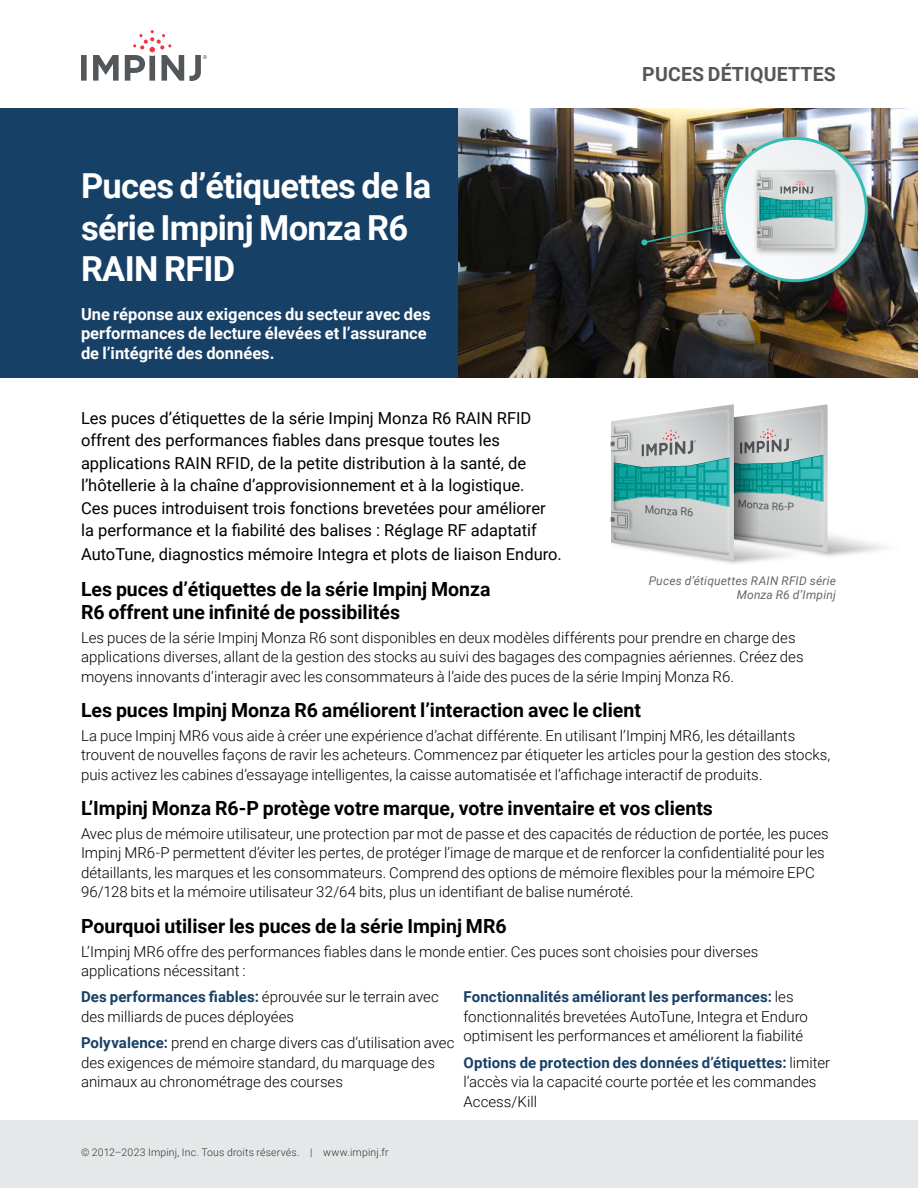
<style>
.page{position:relative;width:918px;height:1188px;background:#fff}
.page>*{position:absolute;margin:0;border:0;box-sizing:border-box;transform-origin:0 0}
.t1{font:700 34.5px/41.4px "Roboto";letter-spacing:-.02em;color:#fff}
.t2{font:700 19.5px/23.4px "Roboto";color:#000}
.t3{font:700 19.5px "Roboto";letter-spacing:.01em;color:#545759}
.t4{font:16.5px/22.5px "Roboto";color:#000}
.t5{font:700 16.5px/19.8px "Roboto";color:#fff}
.t6{font:300 15px/19.5px "Roboto";color:#000}
.t7{font:italic 12px/14.4px "Roboto";letter-spacing:.02em;color:#666767;text-align:right}
.t8{font:10.95px "Roboto";color:#545759}
.t9{font:300 10.5px "Roboto";letter-spacing:.015em;color:#333}
.t10{font:10.35px "Roboto";color:#545759}
.s1{font-weight:700;color:#174067}
</style>
<div class="page">
<div style="left:0;top:1120px;width:917px;height:68px;background:#e6e7e8"></div>
<svg style="left:81px;top:30px;width:126px;height:51px"></svg>
<div style="left:0;top:108px;width:459px;height:270px;background:#174067"></div>
<img style="left:459px;top:108px;width:459px;height:270px">
<svg style="left:724px;top:138px;width:142px;height:143px"></svg>
<div style="left:753px;top:168px;width:88px;height:88px;background:#000;opacity:.3"></div>
<svg style="left:757px;top:170px;width:78px;height:77px"></svg>
<img style="left:760px;top:172px;width:72px;height:8px">
<img style="left:641px;top:180px;width:191px;height:65px">
<div style="left:723px;top:137px;width:145px;height:145px;border:3px solid #34bdb4;border-radius:50%"></div>
<svg style="left:611px;top:404px;width:217px;height:156px"></svg>
<h1 class="t1" style="left:81px;top:164px;width:352px">Puces d’étiquettes de la série Impinj Monza R6<br>RAIN RFID</h1>
<p class="t5" style="left:81px;top:303px;width:351px">Une réponse aux exigences du secteur avec des performances de lecture élevées et l’assurance de l’intégrité des données.</p>
<h2 class="t3" style="left:642px;top:60px;width:195px">PUCES DÉTIQUETTES</h2>
<p class="t4" style="left:81px;top:406px;width:466px">Les puces d’étiquettes de la série Impinj Monza R6 RAIN RFID offrent des performances fiables dans presque toutes les applications RAIN RFID, de la petite distribution à la santé, de l’hôtellerie à la chaîne d’approvisionnement et à la logistique.<br>Ces puces introduisent trois fonctions brevetées pour améliorer la performance et la fiabilité des balises : Réglage RF adaptatif</p>
<p class="t4" style="left:81px;top:543px;width:482px">AutoTune, diagnostics mémoire Integra et plots de liaison Enduro.</p>
<h2 class="t2" style="left:81px;top:576px;width:411px">Les puces d’étiquettes de la série Impinj Monza<br>R6 offrent une infinité de possibilités</h2>
<p class="t6" style="left:81px;top:627px;width:724px">Les puces de la série Impinj Monza R6 sont disponibles en deux modèles différents pour prendre en charge des applications diverses, allant de la gestion des stocks au suivi des bagages des compagnies aériennes. Créez des moyens innovants d’interagir avec les consommateurs à l’aide des puces de la série Impinj Monza R6.</p>
<h2 class="t2" style="left:81px;top:698px;width:562px">Les puces Impinj Monza R6 améliorent l’interaction avec le client</h2>
<p class="t6" style="left:81px;top:725px;width:751px">La puce Impinj MR6 vous aide à créer une expérience d’achat différente. En utilisant l’Impinj MR6, les détaillants trouvent de nouvelles façons de ravir les acheteurs. Commencez par étiqueter les articles pour la gestion des stocks, puis activez les cabines d’essayage intelligentes, la caisse automatisée et l’affichage interactif de produits.</p>
<h2 class="t2" style="left:81px;top:796px;width:633px">L’Impinj Monza R6-P protège votre marque, votre inventaire et vos clients</h2>
<p class="t6" style="left:81px;top:823px;width:749px">Avec plus de mémoire utilisateur, une protection par mot de passe et des capacités de réduction de portée, les puces Impinj MR6-P permettent d’éviter les pertes, de protéger l’image de marque et de renforcer la confidentialité pour les détaillants, les marques et les consommateurs. Comprend des options de mémoire flexibles pour la mémoire EPC 96/128 bits et la mémoire utilisateur 32/64 bits, plus un identifiant de balise numéroté.</p>
<h2 class="t2" style="left:81px;top:914px;width:427px">Pourquoi utiliser les puces de la série Impinj MR6</h2>
<p class="t6" style="left:81px;top:941px;width:679px">L’Impinj MR6 offre des performances fiables dans le monde entier. Ces puces sont choisies pour diverses applications nécessitant :</p>
<p class="t6" style="left:81px;top:987px;width:359px"><span class="s1">Des performances fiables:</span> éprouvée sur le terrain avec des milliards de puces déployées</p>
<p class="t6" style="left:81px;top:1032px;width:375px"><span class="s1">Polyvalence:</span> prend en charge divers cas d’utilisation avec des exigences de mémoire standard, du marquage des animaux au chronométrage des courses</p>
<p class="t10" style="left:739px;top:496px;width:58px;rotate:4deg">Monza R6-P</p>
<p class="t8" style="left:646px;top:501px;width:50px;rotate:4deg">Monza R6</p>
<p class="t7" style="left:649px;top:573px;width:189px">Puces d’étiquettes RAIN RFID série<br>Monza R6 d’Impinj</p>
<p class="t6" style="left:464px;top:987px;width:346px"><span class="s1">Fonctionnalités améliorant les performances:</span> les fonctionnalités brevetées AutoTune, Integra et Enduro optimisent les performances et améliorent la fiabilité</p>
<p class="t6" style="left:464px;top:1052px;width:368px"><span class="s1">Options de protection des données d’étiquettes:</span> limiter l’accès via la capacité courte portée et les commandes<br>Access/Kill</p>
<p class="t9" style="left:81px;top:1145px;width:309px">© 2012–2023 Impinj, Inc. Tous droits réservés. | www.impinj.fr</p>
</div>
